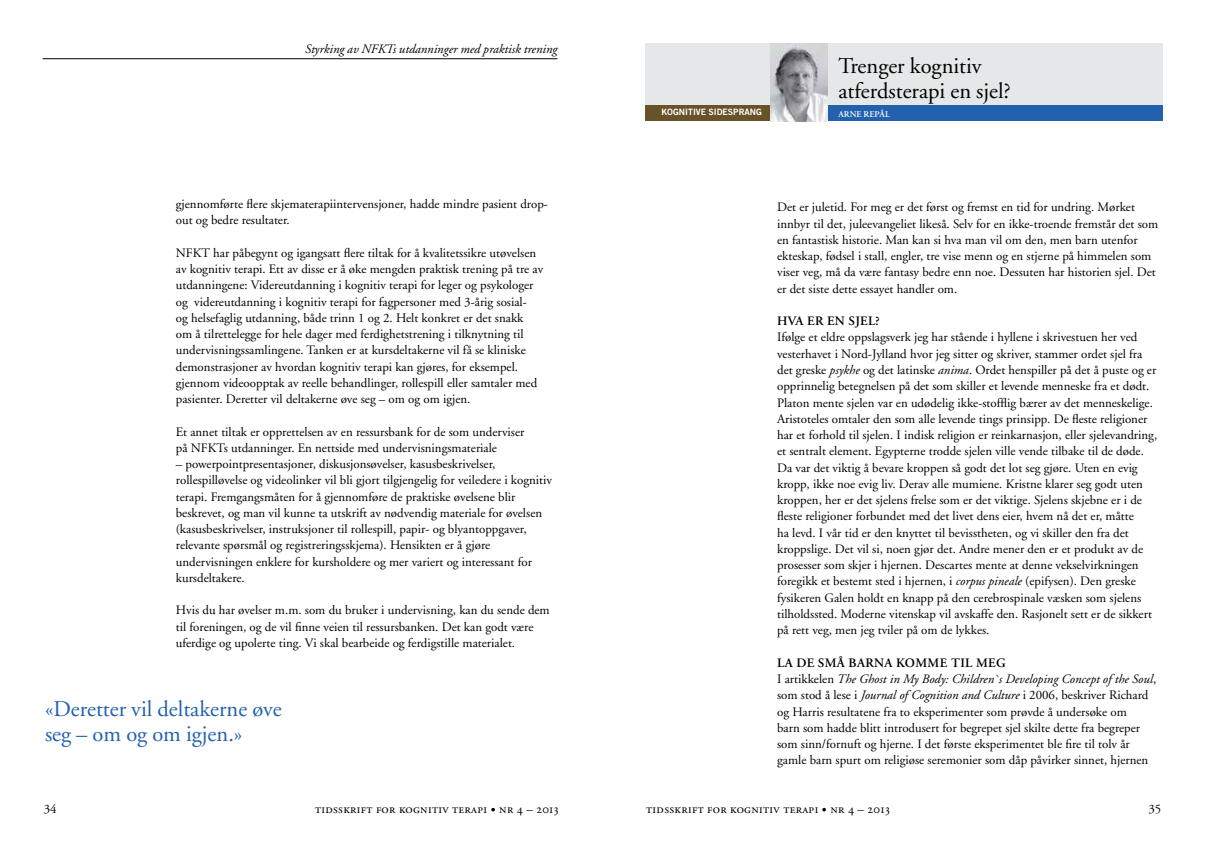
<style>
.page{position:relative;width:1205px;height:851px;background:#fff}
.page>*{position:absolute;margin:0;border:0;box-sizing:border-box;transform-origin:0 0}
.t1{font:22.5px/25px "Adobe Garamond";color:#2261ae}
.t2{font:22.5px/25px "Adobe Garamond";color:#000}
.t3{font:12.88px/16.2px "Adobe Garamond";color:#000}
.t4{font:12.88px "Adobe Garamond Regular SC";letter-spacing:.025em;color:#000}
.t5{font:italic 12.88px "Adobe Garamond";color:#000}
.t6{font:600 12.88px "Adobe Garamond";letter-spacing:.025em;color:#000}
.t7{font:8.75px "Trade Gothic Bold Two";color:#fff}
.t8{font:600 8.75px "Adobe Garamond";color:#fff}
.s1{font-style:italic}
.s2{font-weight:600}
</style>
<div class="page">
<hr style="left:43px;top:58px;width:514px;height:1px;background:#000">
<div style="left:645px;top:43px;width:517px;height:70px;background:#e6e7e8"></div>
<div style="left:645px;top:105px;width:517px;height:15px;background:#2261ae"></div>
<div style="left:645px;top:105px;width:124px;height:15px;background:#675229"></div>
<img style="left:771px;top:44px;width:56px;height:78px">
<p class="t5" style="left:305px;top:42px;width:254px">Styrking av NFKTs utdanninger med praktisk trening</p>
<p class="t3" style="left:176px;top:196px;width:374px">gjennomførte flere skjematerapiintervensjoner, hadde mindre pasient drop&shy;out og bedre resultater.</p>
<p class="t3" style="left:176px;top:245px;width:369px">NFKT har påbegynt og igangsatt flere tiltak for å kvalitetssikre utøvelsen av kognitiv terapi. Ett av disse er å øke mengden praktisk trening på tre av utdanningene: Videreutdanning i kognitiv terapi for leger og psykologer og videreutdanning i kognitiv terapi for fagpersoner med 3-årig sosial-<br>og helsefaglig utdanning, både trinn 1 og 2. Helt konkret er det snakk<br>om å tilrettelegge for hele dager med ferdighetstrening i tilknytning til undervisningssamlingene. Tanken er at kursdeltakerne vil få se kliniske demonstrasjoner av hvordan kognitiv terapi kan gjøres, for eksempel. gjennom videoopptak av reelle behandlinger, rollespill eller samtaler med pasienter. Deretter vil deltakerne øve seg – om og om igjen.</p>
<p class="t3" style="left:176px;top:423px;width:350px">Et annet tiltak er opprettelsen av en ressursbank for de som underviser på NFKTs utdanninger. En nettside med undervisningsmateriale</p>
<p class="t3" style="left:176px;top:456px;width:378px">– powerpointpresentasjoner, diskusjonsøvelser, kasusbeskrivelser, rollespilløvelse og videolinker vil bli gjort tilgjengelig for veiledere i kognitiv terapi. Fremgangsmåten for å gjennomføre de praktiske øvelsene blir beskrevet, og man vil kunne ta utskrift av nødvendig materiale for øvelsen (kasusbeskrivelser, instruksjoner til rollespill, papir- og blyantoppgaver, relevante spørsmål og registreringsskjema). Hensikten er å gjøre undervisningen enklere for kursholdere og mer variert og interessant for kursdeltakere.</p>
<p class="t3" style="left:176px;top:602px;width:375px">Hvis du har øvelser m.m. som du bruker i undervisning, kan du sende dem til foreningen, og de vil finne veien til ressursbanken. Det kan godt være uferdige og upolerte ting. Vi skal bearbeide og ferdigstille materialet.</p>
<h1 class="t1" style="left:45px;top:696px;width:238px">«Deretter vil deltakerne øve seg – om og om igjen.»</h1>
<h1 class="t2" style="left:838px;top:54px;width:174px">Trenger kognitiv atferdsterapi en sjel?</h1>
<p class="t7" style="left:661px;top:107px;width:62px">KOGN ITIVE SIDES</p>
<p class="t7" style="left:733px;top:107px;width:12px">PRAN</p>
<p class="t7" style="left:756px;top:107px;width:7px">G</p>
<p class="t8" style="left:838px;top:109px;width:53px">ARNE REPÅL</p>
<p class="t3" style="left:777px;top:199px;width:383px">Det er juletid. For meg er det først og fremst en tid for undring. Mørket innbyr til det, juleevangeliet likeså. Selv for en ikke-troende fremstår det som en fantastisk historie. Man kan si hva man vil om den, men barn utenfor ekteskap, fødsel i stall, engler, tre vise menn og en stjerne på himmelen som viser veg, må da være fantasy bedre enn noe. Dessuten har historien sjel. Det er det siste dette essayet handler om.</p>
<p class="t6" style="left:777px;top:314px;width:104px">HVA ER EN SJEL?</p>
<p class="t3" style="left:777px;top:329px;width:382px">Ifølge et eldre oppslagsverk jeg har stående i hyllene i skrivestuen her ved vesterhavet i Nord-Jylland hvor jeg sitter og skriver, stammer ordet sjel fra det greske <span class="s1">psykhe</span> og det latinske <span class="s1">anima</span>. Ordet henspiller på det å puste og er opprinnelig betegnelsen på det som skiller et levende menneske fra et dødt.<br>Platon mente sjelen var en udødelig ikke-stofflig bærer av det menneskelige.<br>Aristoteles omtaler den som alle levende tings prinsipp. De fleste religioner har et forhold til sjelen. I indisk religion er reinkarnasjon, eller sjelevandring, et sentralt element. Egypterne trodde sjelen ville vende tilbake til de døde.<br>Da var det viktig å bevare kroppen så godt det lot seg gjøre. Uten en evig kropp, ikke noe evig liv. Derav alle mumiene. Kristne klarer seg godt uten kroppen, her er det sjelens frelse som er det viktige. Sjelens skjebne er i de fleste religioner forbundet med det livet dens eier, hvem nå det er, måtte<br>ha levd. I vår tid er den knyttet til bevisstheten, og vi skiller den fra det kroppslige. Det vil si, noen gjør det. Andre mener den er et produkt av de prosesser som skjer i hjernen. Descartes mente at denne vekselvirkningen foregikk et bestemt sted i hjernen, i <span class="s1">corpus pineale</span> (epifysen). Den greske fysikeren Galen holdt en knapp på den cerebrospinale væsken som sjelens tilholdssted. Moderne vitenskap vil avskaffe den. Rasjonelt sett er de sikkert på rett veg, men jeg tviler på om de lykkes.</p>
<p class="t6" style="left:777px;top:655px;width:131px">LA DE SMÅ BARNAKOMM</p>
<p class="t3" style="left:777px;top:654px;width:381px;text-indent:163px"><span class="s2">E TIL MEG<br></span>I artikkelen <span class="s1">The Ghost in My Body: Children`s Developing Concept of the Soul</span>, som stod å lese i <span class="s1">Journal of Cognition and Culture</span> i 2006, beskriver Richard og Harris resultatene fra to eksperimenter som prøvde å undersøke om<br>barn som hadde blitt introdusert for begrepet sjel skilte dette fra begreper som sinn/fornuft og hjerne. I det første eksperimentet ble fire til tolv år gamle barn spurt om religiøse seremonier som dåp påvirker sinnet, hjernen</p>
<p class="t3" style="left:44px;top:801px;width:14px">34</p>
<p class="t4" style="left:315px;top:802px;width:245px">tidsskrift for kognitiv terapi • nr 4 – 2013</p>
<p class="t4" style="left:646px;top:802px;width:245px">tidsskrift for kognitiv terapi • nr 4 – 2013</p>
<p class="t3" style="left:1148px;top:801px;width:14px">35</p>
</div>
